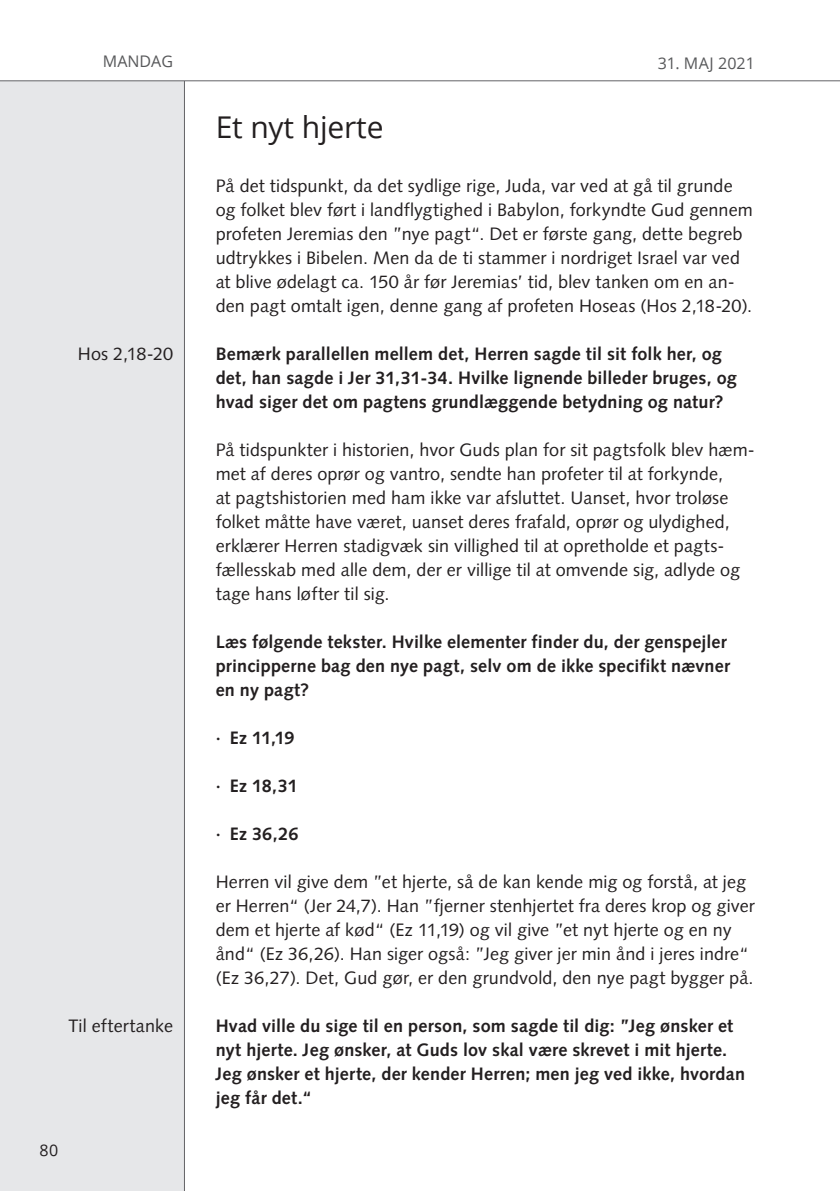
<style>
.page{position:relative;width:840px;height:1191px;background:#fff}
.page>*{position:absolute;margin:0;border:0;box-sizing:border-box;transform-origin:0 0}
.t1{font:30px "Open Sans";letter-spacing:-.005em;color:#231f20}
.t2{font:18px/24px "Syntax LT Std";letter-spacing:.005em;color:#231f20}
.t3{font:700 18px/24px "Syntax LT Std";letter-spacing:.01em;color:#231f20}
.t4{font:16px "Open Sans";color:#57585a}
.t5{font:16px "Open Sans";color:#231f20}
</style>
<div class="page">
<div style="left:0;top:0;width:184px;height:1191px;background:#e6e7e9"></div>
<hr style="left:184px;top:0;width:1px;height:1191px;background:#636366">
<div style="left:0;top:0;width:839px;height:81px;background:#fff"></div>
<hr style="left:0;top:80px;width:839px;height:1px;background:#636366">
<p class="t4" style="left:103px;top:50px;width:72px">MANDAG</p>
<p class="t2" style="left:78px;top:342px;width:97px">Hos 2,18-20</p>
<p class="t2" style="left:68px;top:1014px;width:106px">Til eftertanke</p>
<p class="t5" style="left:40px;top:1138px;width:20px">80</p>
<p class="t4" style="left:657px;top:52px;width:98px">31. MAJ 2021</p>
<h1 class="t1" style="left:215px;top:106px;width:169px">Et nyt hjerte</h1>
<p class="t2" style="left:215px;top:174px;width:538px">På det tidspunkt, da det sydlige rige, Juda, var ved at gå til grunde og folket blev ført i landflygtighed i Babylon, forkyndte Gud gennem profeten Jeremias den ”nye pagt“. Det er første gang, dette begreb udtrykkes i Bibelen. Men da de ti stammer i nordriget Israel var ved at blive ødelagt ca. 150 år før Jeremias’ tid, blev tanken om en an&shy;den pagt omtalt igen, denne gang af profeten Hoseas (Hos 2,18-20).</p>
<p class="t3" style="left:215px;top:342px;width:522px">Bemærk parallellen mellem det, Herren sagde til sit folk her, og det, han sagde i Jer 31,31-34. Hvilke lignende billeder bruges, og hvad siger det om pagtens grundlæggende betydning og natur?</p>
<p class="t2" style="left:215px;top:438px;width:540px">På tidspunkter i historien, hvor Guds plan for sit pagtsfolk blev hæm&shy;met af deres oprør og vantro, sendte han profeter til at forkynde,<br>at pagtshistorien med ham ikke var afsluttet. Uanset, hvor troløse folket måtte have været, uanset deres frafald, oprør og ulydighed, erklærer Herren stadigvæk sin villighed til at opretholde et pagts&shy;fællesskab med alle dem, der er villige til at omvende sig, adlyde og tage hans løfter til sig.</p>
<p class="t3" style="left:215px;top:630px;width:515px">Læs følgende tekster. Hvilke elementer finder du, der genspejler principperne bag den nye pagt, selv om de ikke specifikt nævner en ny pagt?</p>
<p class="t3" style="left:215px;top:726px;width:80px">· Ez 11,19</p>
<p class="t3" style="left:215px;top:774px;width:84px">· Ez 18,31</p>
<p class="t3" style="left:215px;top:822px;width:84px">· Ez 36,26</p>
<p class="t2" style="left:215px;top:870px;width:540px">Herren vil give dem ”et hjerte, så de kan kende mig og forstå, at jeg er Herren“ (Jer 24,7). Han ”fjerner stenhjertet fra deres krop og giver dem et hjerte af kød“ (Ez 11,19) og vil give ”et nyt hjerte og en ny ånd“ (Ez 36,26). Han siger også: ”Jeg giver jer min ånd i jeres indre“ (Ez 36,27). Det, Gud gør, er den grundvold, den nye pagt bygger på.</p>
<p class="t3" style="left:215px;top:1014px;width:530px">Hvad ville du sige til en person, som sagde til dig: ”Jeg ønsker et nyt hjerte. Jeg ønsker, at Guds lov skal være skrevet i mit hjerte.<br>Jeg ønsker et hjerte, der kender Herren; men jeg ved ikke, hvordan jeg får det.“</p>
</div>
